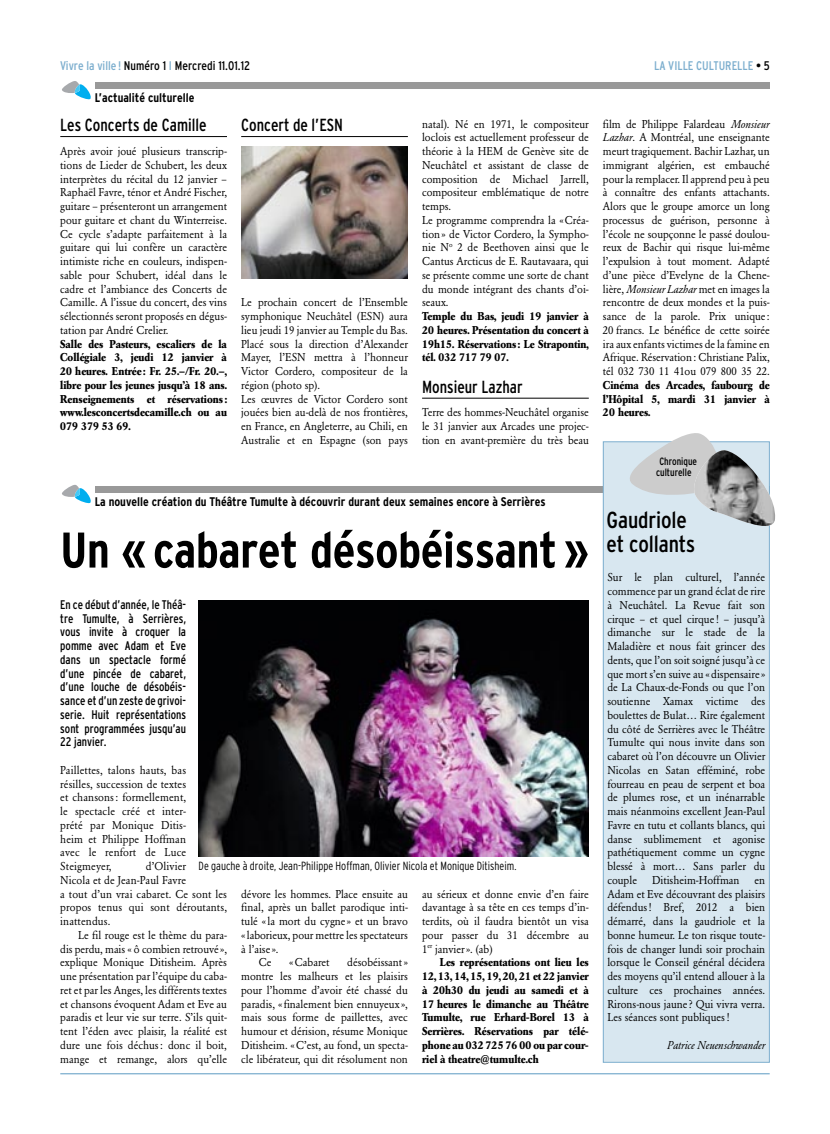
<style>
.page{position:relative;width:830px;height:1134px;background:#fff}
.page>*{position:absolute;margin:0;border:0;box-sizing:border-box;transform-origin:0 0}
.t1{font:700 condensed 50px "Interstate";letter-spacing:-.01em;color:#000}
.t2{font:condensed 23.12px/23.8px "Interstate";letter-spacing:-.005em;color:#000}
.t3{font:condensed 17.5px "Interstate";color:#000;scale:.95 1}
.t4{font:condensed 12.5px/13.8px "Interstate";color:#000;text-align:justify;scale:.95 1}
.t5{font:700 condensed 12.5px "Interstate";color:#000}
.t6{font:condensed 12.5px "Interstate";color:#000}
.t7{font:condensed 12.5px "Interstate";color:#7caece}
.t8{font:300 condensed 11.88px "Interstate";color:#000;scale:.95 1}
.t9{font:11.25px/13.8px "Garamond BE";color:#000;text-align:justify;scale:.95 1}
.t10{font:700 11.25px/13.8px "Garamond BE";color:#000;text-align:justify;scale:.95 1}
.t11{font:italic 11.25px "Garamond BE";color:#000;scale:.95 1}
.t12{font:condensed 10.62px/11.2px "Interstate";color:#000;text-align:center;scale:.95 1}
.s1{color:#7caece}
.s2{color:#000}
.s3{font-style:italic}
</style>
<div class="page">
<hr style="left:60px;top:1073px;width:709px;height:1px;background:#7caece">
<svg style="left:62px;top:81px;width:29px;height:18px"></svg>
<div style="left:95px;top:83px;width:674px;height:6px;background:#999"></div>
<hr style="left:60px;top:136px;width:167px;height:1px;background:#000">
<hr style="left:241px;top:136px;width:166px;height:1px;background:#000">
<hr style="left:422px;top:398px;width:166px;height:1px;background:#000">
<img style="left:241px;top:147px;width:166px;height:132px">
<svg style="left:62px;top:485px;width:29px;height:18px"></svg>
<div style="left:95px;top:486px;width:674px;height:7px;background:#999"></div>
<img style="left:198px;top:601px;width:390px;height:255px">
<div style="left:603px;top:442px;width:165px;height:620px;background:#d8e7f0"></div>
<div style="left:602px;top:441px;width:167px;height:621px;border:1px solid #7caece"></div>
<svg style="left:618px;top:433px;width:152px;height:104px"></svg>
<img style="left:693px;top:450px;width:82px;height:76px">
<p class="t6" style="left:60px;top:61px;width:191px"><span class="s1">Vivre la ville !</span> Numéro 1 <span class="s1">I</span> Mercredi 11.01.12</p>
<p class="t7" style="left:653px;top:61px;width:117px">LA VILLE CULTURELLE <span class="s2">• 5</span></p>
<p class="t5" style="left:95px;top:93px;width:101px">L’actualité culturelle</p>
<h3 class="t3" style="left:60px;top:118px;width:155px">Les Concerts de Camille</h3>
<p class="t9" style="left:60px;top:145px;width:177px">Après avoir joué plusieurs transcrip&shy;tions de Lieder de Schubert, les deux interprètes du récital du 12 janvier – Raphaël Favre, ténor et André Fischer, guitare – présenteront un arrangement pour guitare et chant du Winterreise.<br>Ce cycle s’adapte parfaitement à la guitare qui lui confère un caractère intimiste riche en couleurs, indispen&shy;sable pour Schubert, idéal dans le cadre et l’ambiance des Concerts de Camille. A l’issue du concert, des vins sélectionnés seront proposés en dégus&shy;tation par André Crelier.</p>
<p class="t10" style="left:60px;top:338px;width:177px">Salle des Pasteurs, escaliers de la Collégiale 3, jeudi 12 janvier à 20 heures. Entrée: Fr. 25.–/Fr. 20.–, libre pour les jeunes jusqu’à 18 ans.<br>Renseignements et réservations: www.lesconcertsdecamille.ch ou au 079 379 53 69.</p>
<h3 class="t3" style="left:241px;top:118px;width:109px">Concert de l’ESN</h3>
<p class="t9" style="left:241px;top:296px;width:177px;text-align:left">Le prochain concert de l’Ensemble symphonique Neuchâtel (ESN) aura lieu jeudi 19 janvier au Temple du Bas.<br>Placé sous la direction d’Alexander Mayer, l’ESN mettra à l’honneur Victor Cordero, compositeur de la région (photo sp).<br>Les œuvres de Victor Cordero sont jouées bien au-delà de nos frontières, en France, en Angleterre, au Chili, en Australie et en Espagne (son pays</p>
<p class="t9" style="left:422px;top:118px;width:177px;text-align:left">natal). Né en 1971, le compositeur loclois est actuellement professeur de théorie à la HEM de Genève site de<br>Neuchâtel et assistant de classe de composition de Michael Jarrell, compositeur emblématique de notre temps.<br>Le programme comprendra la «Créa&shy;tion» de Victor Cordero, la Sympho&shy;nie N<sup>o</sup> 2 de Beethoven ainsi que le<br>Cantus Arcticus de E. Rautavaara, qui se présente comme une sorte de chant du monde intégrant des chants d’oi&shy;seaux.</p>
<p class="t10" style="left:422px;top:310px;width:177px">Temple du Bas, jeudi 19 janvier à 20 heures. Présentation du concert à 19h15. Réservations: Le Strapontin, tél. 032 717 79 07.</p>
<h3 class="t3" style="left:422px;top:380px;width:107px">Monsieur Lazhar</h3>
<p class="t9" style="left:422px;top:406px;width:177px">Terre des hommes-Neuchâtel organise le 31 janvier aux Arcades une projec&shy;tion en avant-première du très beau</p>
<p class="t5" style="left:95px;top:496px;width:452px">La nouvelle création du Théâtre Tumulte à découvrir durant deux semaines encore à Serrières</p>
<h1 class="t1" style="left:60px;top:531px;width:529px">Un « cabaret désobéissant »</h1>
<p class="t4" style="left:60px;top:599px;width:134px">En ce début d’année, le Théâ&shy;tre Tumulte, à Serrières, vous invite à croquer la pomme avec Adam et Eve dans un spectacle formé d’une pincée de cabaret, d’une louche de désobéis&shy;sance et d’un zeste de grivoi&shy;serie. Huit représentations sont programmées jusqu’au 22 janvier.</p>
<p class="t9" style="left:60px;top:764px;width:134px">Paillettes, talons hauts, bas résilles, succession de textes et chansons: formellement, le spectacle créé et inter&shy;prété par Monique Ditis&shy;heim et Philippe Hoffman avec le renfort de Luce Steigmeyer,</p>
<p class="t8" style="left:198px;top:861px;width:336px">De gauche à droite, Jean-Philippe Hoffman, Olivier Nicola et Monique Ditisheim.</p>
<p class="t9" style="left:60px;top:860px;width:177px;text-align:left;text-indent:85px">d’Olivier<br>Nicola et de Jean-Paul Favre<br>a tout d’un vrai cabaret. Ce sont les propos tenus qui sont déroutants, inattendus.</p>
<p class="t9" style="left:60px;top:929px;width:177px;text-indent:18px">Le fil rouge est le thème du para&shy;dis perdu, mais « ô combien retrouvé», explique Monique Ditisheim. Après une présentation par l’équipe du caba&shy;ret et par les Anges, les différents textes et chansons évoquent Adam et Eve au paradis et leur vie sur terre. S’ils quit&shy;tent l’éden avec plaisir, la réalité est dure une fois déchus: donc il boit, mange et remange, alors qu’elle</p>
<p class="t9" style="left:422px;top:888px;width:177px">au sérieux et donne envie d’en faire davantage à sa tête en ces temps d’in&shy;terdits, où il faudra bientôt un visa pour passer du 31 décembre au 1<sup>er</sup> janvier». (ab)</p>
<p class="t10" style="left:422px;top:956px;width:177px;text-indent:18px">Les représentations ont lieu les 12, 13, 14, 15, 19, 20, 21 et 22 janvier à 20h30 du jeudi au samedi et à 17 heures le dimanche au Théâtre Tumulte, rue Erhard-Borel 13 à Serrières. Réservations par télé&shy;phone au 032 725 76 00 ou par cour&shy;riel à theatre@tumulte.ch</p>
<p class="t9" style="left:241px;top:888px;width:177px">dévore les hommes. Place ensuite au</p>
<p class="t9" style="left:241px;top:901px;width:177px">final, après un ballet parodique inti-</p>
<p class="t9" style="left:241px;top:915px;width:177px">tulé «la mort du cygne» et un bravo</p>
<p class="t9" style="left:241px;top:929px;width:177px">«laborieux, pour mettre les spectateurs</p>
<p class="t9" style="left:241px;top:943px;width:41px">à l’aise».</p>
<p class="t9" style="left:259px;top:956px;width:15px">Ce</p>
<p class="t9" style="left:289px;top:956px;width:44px">«Cabaret</p>
<p class="t9" style="left:241px;top:956px;width:177px;text-indent:106px">désobéissant» montre les malheurs et les plaisirs pour l’homme d’avoir été chassé du paradis, «finalement bien ennuyeux», mais sous forme de paillettes, avec humour et dérision, résume Monique Ditisheim. «C’est, au fond, un specta&shy;cle libérateur, qui dit résolument non</p>
<p class="t9" style="left:602px;top:118px;width:177px">film de Philippe Falardeau <span class="s3">Monsieur Lazhar</span>. A Montréal, une enseignante meurt tragiquement. Bachir Lazhar, un immigrant algérien, est embauché pour la remplacer. Il apprend peu à peu à connaître des enfants attachants.<br>Alors que le groupe amorce un long processus de guérison, personne à l’école ne soupçonne le passé doulou&shy;reux de Bachir qui risque lui-même l’expulsion à tout moment. Adapté d’une pièce d’Evelyne de la Chene&shy;lière, <span class="s3">Monsieur Lazhar</span> met en images la rencontre de deux mondes et la puis&shy;sance de la parole. Prix unique:<br>20 francs. Le bénéfice de cette soirée ira aux enfants victimes de la famine en Afrique. Réservation: Christiane Palix, tél 032 730 11 41ou 079 800 35 22.</p>
<p class="t10" style="left:602px;top:379px;width:177px">Cinéma des Arcades, faubourg de l’Hôpital 5, mardi 31 janvier à 20 heures.</p>
<p class="t12" style="left:655px;top:456px;width:45px">Chronique culturelle</p>
<h2 class="t2" style="left:606px;top:510px;width:90px">Gaudriole et collants</h2>
<p class="t9" style="left:607px;top:571px;width:168px">Sur le plan culturel, l’année commence par un grand éclat de rire à Neuchâtel. La Revue fait son cirque – et quel cirque! – jusqu’à dimanche sur le stade de la Maladière et nous fait grincer des dents, que l’on soit soigné jusqu’à ce que mort s’en suive au «dispensaire» de La Chaux-de-Fonds ou que l’on soutienne Xamax victime des boulettes de Bulat… Rire également du côté de Serrières avec le Théâtre Tumulte qui nous invite dans son cabaret où l’on découvre un Olivier Nicolas en Satan efféminé, robe fourreau en peau de serpent et boa de plumes rose, et un inénarrable mais néanmoins excellent Jean-Paul Favre en tutu et collants blancs, qui danse sublimement et agonise pathétiquement comme un cygne blessé à mort… Sans parler du couple</p>
<p class="t9" style="left:651px;top:874px;width:94px">Ditisheim-Hoffman</p>
<p class="t9" style="left:607px;top:874px;width:168px;text-indent:147px">en Adam et Eve découvrant des plaisirs défendus! Bref, 2012 a bien démarré, dans la gaudriole et la bonne humeur. Le ton risque toute&shy;fois de changer lundi soir prochain lorsque le Conseil général décidera des moyens qu’il entend allouer à la culture ces prochaines années.<br>Rirons-nous jaune? Qui vivra verra.<br>Les séances sont publiques!</p>
<p class="t11" style="left:667px;top:1040px;width:105px">Patrice Neuenschwander</p>
</div>
